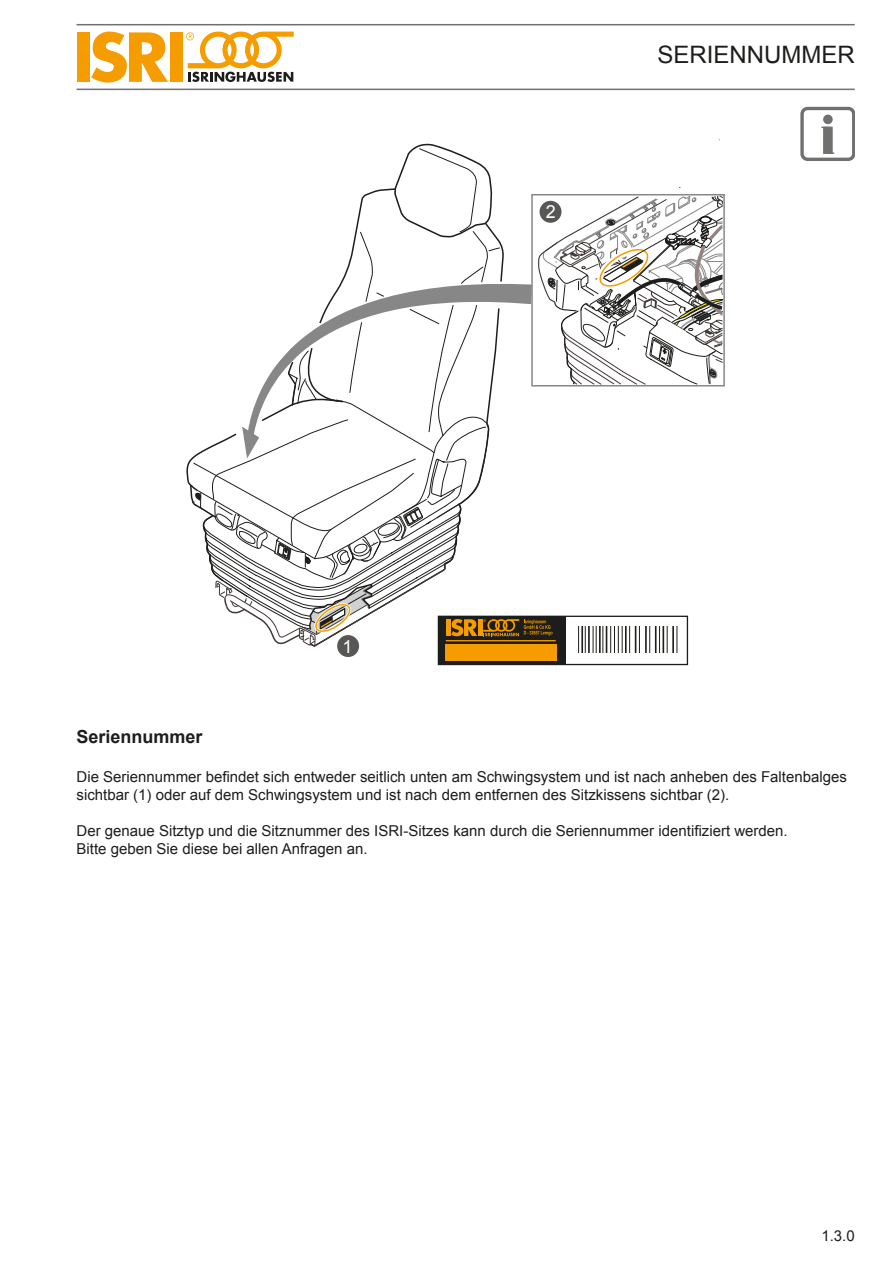
<style>
.page{position:relative;width:893px;height:1263px;background:#fff}
.page>*{position:absolute;margin:0;border:0;box-sizing:border-box;transform-origin:0 0}
.t1{font:24px "Arial";color:#1d1d1b}
.t2{font:700 18px "Arial";color:#1d1d1b}
.t3{font:18px "Arial";color:#fff}
.t4{font:15px/18px "Arial";color:#1d1d1b}
</style>
<div class="page">
<hr style="left:77px;top:24px;width:778px;height:1px;background:#70706f">
<hr style="left:77px;top:89px;width:778px;height:1px;background:#70706f">
<div style="left:77px;top:32px;width:12px;height:50px;background:#f59c00"></div>
<div style="left:170px;top:32px;width:13px;height:50px;background:#f59c00"></div>
<svg style="left:91px;top:32px;width:77px;height:51px"></svg>
<svg style="left:186px;top:32px;width:108px;height:50px"></svg>
<div style="left:800px;top:107px;width:55px;height:54px;border:3px solid #70706f;border-radius:6px"></div>
<div style="left:823px;top:115px;width:10px;height:9px;background:#70706f;border-radius:50%"></div>
<svg style="left:821px;top:126px;width:14px;height:28px"></svg>
<svg style="left:186px;top:139px;width:539px;height:527px"></svg>
<div style="left:337px;top:635px;width:22px;height:22px;background:#575756;border-radius:50%"></div>
<div style="left:540px;top:201px;width:21px;height:22px;background:#575756;border-radius:50%"></div>
<p class="t3" style="left:343px;top:635px;width:12px">1</p>
<p class="t3" style="left:546px;top:200px;width:12px">2</p>
<h1 class="t1" style="left:657px;top:39px;width:199px">SERIENNUMMER</h1>
<p class="t2" style="left:77px;top:724px;width:128px">Seriennummer</p>
<p class="t4" style="left:77px;top:768px;width:772px">Die Seriennummer befindet sich entweder seitlich unten am Schwingsystem und ist nach anheben des Faltenbalges sichtbar (1) oder auf dem Schwingsystem und ist nach dem entfernen des Sitzkissens sichtbar (2).</p>
<p class="t4" style="left:77px;top:822px;width:713px">Der genaue Sitztyp und die Sitznummer des ISRI-Sitzes kann durch die Seriennummer identifiziert werden.<br>Bitte geben Sie diese bei allen Anfragen an.</p>
<p class="t4" style="left:821px;top:1227px;width:35px">1.3.0</p>
</div>
